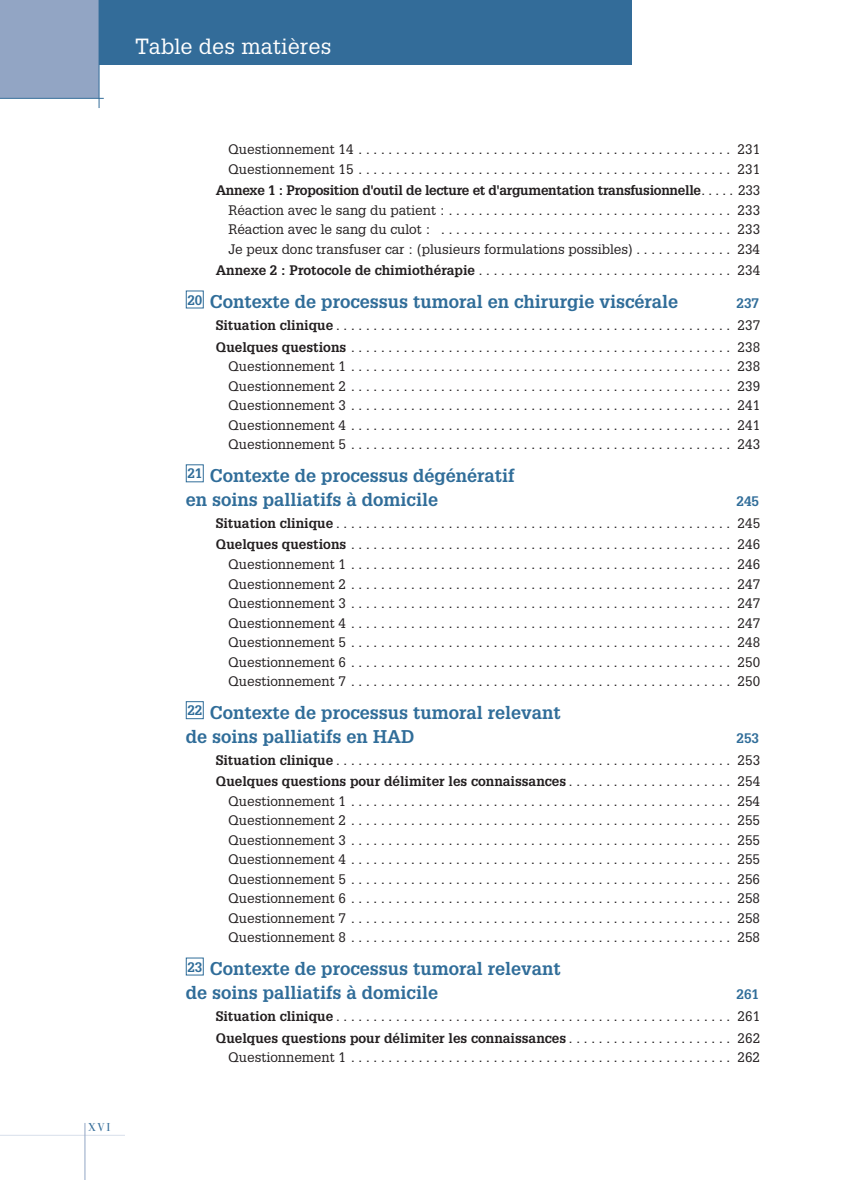
<style>
.page{position:relative;width:861px;height:1180px;background:#fff}
.page>*{position:absolute;margin:0;border:0;box-sizing:border-box;transform-origin:0 0}
.t1{font:21.45px "Glypha";letter-spacing:.01em;color:#fff}
.t2{font:700 18px/24px "Glypha";color:#306d99}
.t3{font:13.5px/19.5px "Glypha";color:#231f20;text-align:justify}
.t4{font:12px "Bodoni";color:#336c99}
.s1{font-weight:700}
.s2{font-weight:700;color:#306d99}
</style>
<div class="page">
<div style="left:0;top:0;width:99px;height:98px;background:#92a5c4"></div>
<hr style="left:99px;top:0;width:1px;height:108px;background:#336c99">
<hr style="left:0;top:98px;width:104px;height:1px;background:#336c99">
<div style="left:99px;top:0;width:532px;height:65px;background:#336c99"></div>
<hr style="left:0;top:1134px;width:125px;height:1px;background:#d8dfeb">
<hr style="left:85px;top:1122px;width:1px;height:57px;background:#92a5c4">
<div style="left:186px;top:290px;width:18px;height:18px;border:1px solid #306d99"></div>
<div style="left:186px;top:464px;width:18px;height:18px;border:1px solid #306d99"></div>
<div style="left:186px;top:701px;width:18px;height:18px;border:1px solid #306d99"></div>
<div style="left:186px;top:957px;width:18px;height:18px;border:1px solid #306d99"></div>
<h1 class="t1" style="left:135px;top:38px;width:198px">Table des matières</h1>
<p class="t4" style="left:88px;top:1122px;width:24px">XVI</p>
<p class="t3" style="left:228px;top:140px;width:533px">Questionnement 14 . . . . . . . . . . . . . . . . . . . . . . . . . . . . . . . . . . . . . . . . . . . . . . . . . . 231<br>Questionnement 15 . . . . . . . . . . . . . . . . . . . . . . . . . . . . . . . . . . . . . . . . . . . . . . . . . . 231</p>
<p class="t3" style="left:228px;top:182px;width:533px;text-indent:-13px"><span class="s1">Annexe 1 : Proposition d'outil de lecture et d'argumentation transfusionnelle</span> . . . . . 233<br>Réaction avec le sang du patient : . . . . . . . . . . . . . . . . . . . . . . . . . . . . . . . . . . . . . . 233<br>Réaction avec le sang du culot : . . . . . . . . . . . . . . . . . . . . . . . . . . . . . . . . . . . . . . . 233<br>Je peux donc transfuser car : (plusieurs formulations possibles) . . . . . . . . . . . . . 234</p>
<p class="t3" style="left:216px;top:262px;width:546px"><span class="s1">Annexe 2 : Protocole de chimiothérapie</span> . . . . . . . . . . . . . . . . . . . . . . . . . . . . . . . . . . 234</p>
<h2 class="t2" style="left:187px;top:291px;width:492px"><sup>20</sup> Contexte de processus tumoral en chirurgie viscérale</h2>
<p class="t3" style="left:216px;top:294px;width:546px;line-height:21.6px;text-indent:521px"><span class="s2">237<br></span><span class="s1">Situation clinique</span> . . . . . . . . . . . . . . . . . . . . . . . . . . . . . . . . . . . . . . . . . . . . . . . . . . . . . 237<br><span class="s1">Quelques questions</span> . . . . . . . . . . . . . . . . . . . . . . . . . . . . . . . . . . . . . . . . . . . . . . . . . . . 238</p>
<p class="t3" style="left:228px;top:357px;width:533px">Questionnement 1 . . . . . . . . . . . . . . . . . . . . . . . . . . . . . . . . . . . . . . . . . . . . . . . . . . . 238<br>Questionnement 2 . . . . . . . . . . . . . . . . . . . . . . . . . . . . . . . . . . . . . . . . . . . . . . . . . . . 239<br>Questionnement 3 . . . . . . . . . . . . . . . . . . . . . . . . . . . . . . . . . . . . . . . . . . . . . . . . . . . 241<br>Questionnement 4 . . . . . . . . . . . . . . . . . . . . . . . . . . . . . . . . . . . . . . . . . . . . . . . . . . . 241<br>Questionnement 5 . . . . . . . . . . . . . . . . . . . . . . . . . . . . . . . . . . . . . . . . . . . . . . . . . . . 243</p>
<h2 class="t2" style="left:186px;top:465px;width:330px"><sup>21</sup> Contexte de processus dégénératif en soins palliatifs à domicile</h2>
<p class="t3" style="left:216px;top:491px;width:546px;line-height:21.6px;text-indent:521px"><span class="s2">245<br></span><span class="s1">Situation clinique</span> . . . . . . . . . . . . . . . . . . . . . . . . . . . . . . . . . . . . . . . . . . . . . . . . . . . . . 245<br><span class="s1">Quelques questions</span> . . . . . . . . . . . . . . . . . . . . . . . . . . . . . . . . . . . . . . . . . . . . . . . . . . . 246</p>
<p class="t3" style="left:228px;top:555px;width:533px">Questionnement 1 . . . . . . . . . . . . . . . . . . . . . . . . . . . . . . . . . . . . . . . . . . . . . . . . . . . 246<br>Questionnement 2 . . . . . . . . . . . . . . . . . . . . . . . . . . . . . . . . . . . . . . . . . . . . . . . . . . . 247<br>Questionnement 3 . . . . . . . . . . . . . . . . . . . . . . . . . . . . . . . . . . . . . . . . . . . . . . . . . . . 247<br>Questionnement 4 . . . . . . . . . . . . . . . . . . . . . . . . . . . . . . . . . . . . . . . . . . . . . . . . . . . 247<br>Questionnement 5 . . . . . . . . . . . . . . . . . . . . . . . . . . . . . . . . . . . . . . . . . . . . . . . . . . . 248<br>Questionnement 6 . . . . . . . . . . . . . . . . . . . . . . . . . . . . . . . . . . . . . . . . . . . . . . . . . . . 250<br>Questionnement 7 . . . . . . . . . . . . . . . . . . . . . . . . . . . . . . . . . . . . . . . . . . . . . . . . . . . 250</p>
<h2 class="t2" style="left:186px;top:702px;width:376px"><sup>22</sup> Contexte de processus tumoral relevant de soins palliatifs en HAD</h2>
<p class="t3" style="left:216px;top:728px;width:546px;line-height:21.6px;text-indent:521px"><span class="s2">253<br></span><span class="s1">Situation clinique</span> . . . . . . . . . . . . . . . . . . . . . . . . . . . . . . . . . . . . . . . . . . . . . . . . . . . . . 253<br><span class="s1">Quelques questions pour délimiter les connaissances</span> . . . . . . . . . . . . . . . . . . . . . . 254</p>
<p class="t3" style="left:228px;top:792px;width:533px">Questionnement 1 . . . . . . . . . . . . . . . . . . . . . . . . . . . . . . . . . . . . . . . . . . . . . . . . . . . 254<br>Questionnement 2 . . . . . . . . . . . . . . . . . . . . . . . . . . . . . . . . . . . . . . . . . . . . . . . . . . . 255<br>Questionnement 3 . . . . . . . . . . . . . . . . . . . . . . . . . . . . . . . . . . . . . . . . . . . . . . . . . . . 255<br>Questionnement 4 . . . . . . . . . . . . . . . . . . . . . . . . . . . . . . . . . . . . . . . . . . . . . . . . . . . 255<br>Questionnement 5 . . . . . . . . . . . . . . . . . . . . . . . . . . . . . . . . . . . . . . . . . . . . . . . . . . . 256<br>Questionnement 6 . . . . . . . . . . . . . . . . . . . . . . . . . . . . . . . . . . . . . . . . . . . . . . . . . . . 258<br>Questionnement 7 . . . . . . . . . . . . . . . . . . . . . . . . . . . . . . . . . . . . . . . . . . . . . . . . . . . 258<br>Questionnement 8 . . . . . . . . . . . . . . . . . . . . . . . . . . . . . . . . . . . . . . . . . . . . . . . . . . . 258</p>
<h2 class="t2" style="left:186px;top:958px;width:376px"><sup>23</sup> Contexte de processus tumoral relevant de soins palliatifs à domicile</h2>
<p class="t3" style="left:216px;top:984px;width:546px;line-height:21.6px;text-indent:521px"><span class="s2">261<br></span><span class="s1">Situation clinique</span> . . . . . . . . . . . . . . . . . . . . . . . . . . . . . . . . . . . . . . . . . . . . . . . . . . . . . 261<br><span class="s1">Quelques questions pour délimiter les connaissances</span> . . . . . . . . . . . . . . . . . . . . . . 262</p>
<p class="t3" style="left:228px;top:1048px;width:533px">Questionnement 1 . . . . . . . . . . . . . . . . . . . . . . . . . . . . . . . . . . . . . . . . . . . . . . . . . . . 262</p>
</div>
